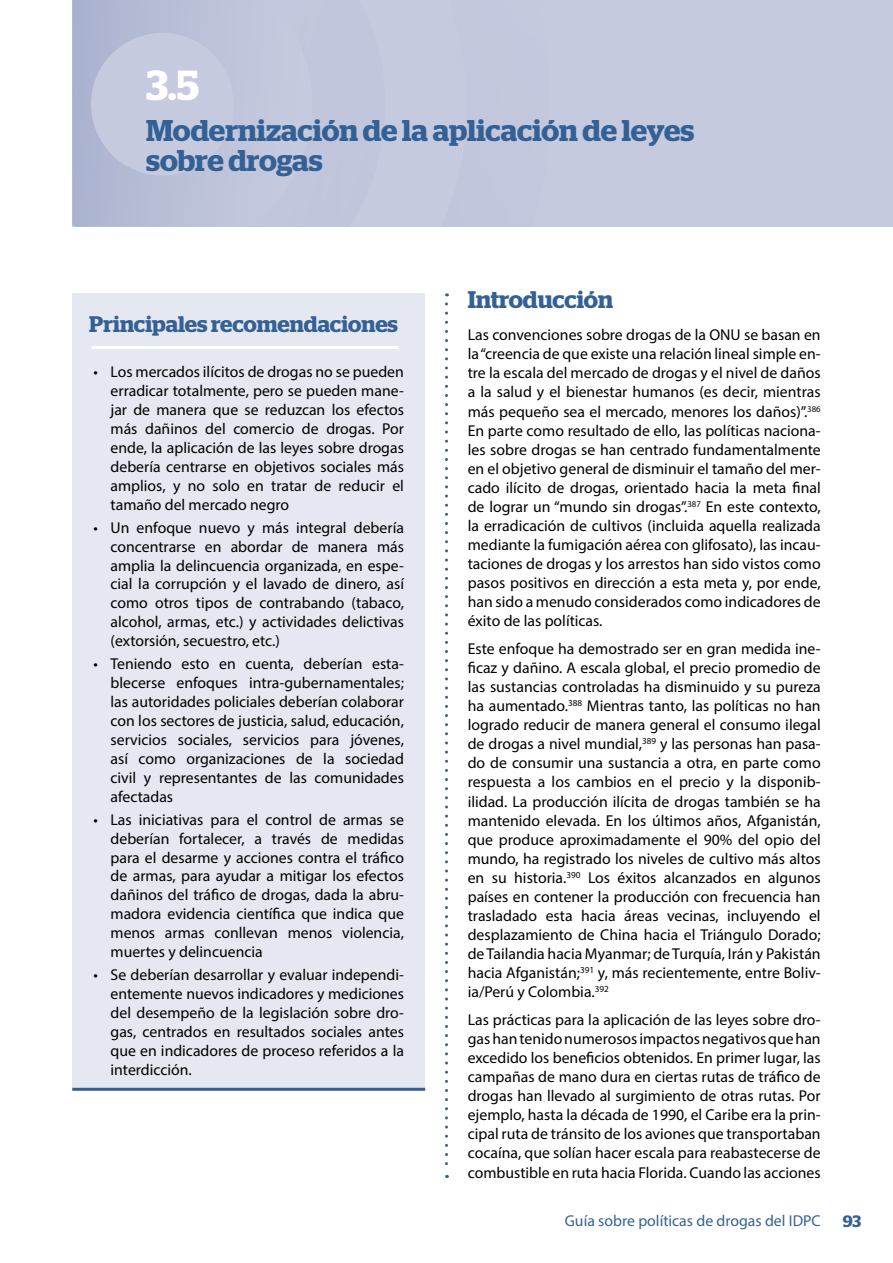
<style>
.page{position:relative;width:893px;height:1263px;background:#fff}
.page>*{position:absolute;margin:0;border:0;box-sizing:border-box;transform-origin:0 0}
.t1{font:600 42px "Stag";color:#fff}
.t2{font:600 30px/30px "Stag";letter-spacing:-.005em;color:#346195}
.t3{font:600 24px "Stag";letter-spacing:-.005em;color:#346195}
.t4{font:600 22.5px "Stag";letter-spacing:-.005em;color:#346195}
.t5{font:600 16.5px "Stag";color:#346195}
.t6{font:15.75px/19px "Myriad Pro";color:#000;text-align:justify}
.t7{font:15.75px "Myriad Pro";color:#346195}
</style>
<div class="page">
<svg style="left:445px;top:304px;width:3px;height:874px"></svg>
<div style="left:72px;top:0;width:821px;height:227px;background:#c6cadf"></div>
<svg style="left:72px;top:0;width:132px;height:227px"></svg>
<div style="left:72px;top:293px;width:353px;height:798px;background:#e6e8f1"></div>
<hr style="left:91px;top:346px;width:307px;height:3px;background:#fff">
<hr style="left:72px;top:1088px;width:353px;height:3px;background:#346195">
<h1 class="t1" style="left:146px;top:61px;width:55px">3.5</h1>
<h2 class="t2" style="left:146px;top:115px;width:550px">Modernización de la aplicación de leyes sobre drogas</h2>
<h3 class="t4" style="left:89px;top:311px;width:310px">Principales recomendaciones</h3>
<p class="t6" style="left:111px;top:362px;width:295px;text-indent:-17px">• Los mercados ilícitos de drogas no se pueden erradicar totalmente, pero se pueden mane&shy;jar de manera que se reduzcan los efectos más dañinos del comercio de drogas. Por ende, la aplicación de las leyes sobre drogas debería centrarse en objetivos sociales más amplios, y no solo en tratar de reducir el tamaño del mercado negro</p>
<p class="t6" style="left:111px;top:518px;width:295px;text-indent:-17px">• Un enfoque nuevo y más integral debería concentrarse en abordar de manera más amplia la delincuencia organizada, en espe&shy;cial la corrupción y el lavado de dinero, así como otros tipos de contrabando (tabaco, alcohol, armas, etc.) y actividades delictivas (extorsión, secuestro, etc.)</p>
<p class="t6" style="left:111px;top:654px;width:295px;text-indent:-17px">• Teniendo esto en cuenta, deberían esta&shy;blecerse enfoques intra-gubernamentales; las autoridades policiales deberían colaborar con los sectores de justicia, salud, educación, servicios sociales, servicios para jóvenes, así como organizaciones de la sociedad civil y representantes de las comunidades afectadas</p>
<p class="t6" style="left:111px;top:810px;width:295px;text-indent:-17px">• Las iniciativas para el control de armas se deberían fortalecer, a través de medidas para el desarme y acciones contra el tráfico de armas, para ayudar a mitigar los efectos dañinos del tráfico de drogas, dada la abru&shy;madora evidencia científica que indica que menos armas conllevan menos violencia, muertes y delincuencia</p>
<p class="t6" style="left:111px;top:965px;width:295px;text-indent:-17px">• Se deberían desarrollar y evaluar independi&shy;entemente nuevos indicadores y mediciones del desempeño de la legislación sobre dro&shy;gas, centrados en resultados sociales antes que en indicadores de proceso referidos a la interdicción.</p>
<h3 class="t3" style="left:468px;top:286px;width:147px">Introducción</h3>
<p class="t6" style="left:468px;top:325px;width:354px">Las convenciones sobre drogas de la ONU se basan en la “creencia de que existe una relación lineal simple en&shy;tre la escala del mercado de drogas y el nivel de daños a la salud y el bienestar humanos (es decir, mientras más pequeño sea el mercado, menores los daños)”.<sup>386<br></sup>En parte como resultado de ello, las políticas naciona&shy;les sobre drogas se han centrado fundamentalmente en el objetivo general de disminuir el tamaño del mer&shy;cado ilícito de drogas, orientado hacia la meta final de lograr un “mundo sin drogas”.<sup>387</sup> En este contexto, la erradicación de cultivos (incluida aquella realizada mediante la fumigación aérea con glifosato), las incau&shy;taciones de drogas y los arrestos han sido vistos como pasos positivos en dirección a esta meta y, por ende, han sido a menudo considerados como indicadores de éxito de las políticas.</p>
<p class="t6" style="left:468px;top:639px;width:354px">Este enfoque ha demostrado ser en gran medida ine&shy;ficaz y dañino. A escala global, el precio promedio de las sustancias controladas ha disminuido y su pureza ha aumentado.<sup>388</sup> Mientras tanto, las políticas no han logrado reducir de manera general el consumo ilegal de drogas a nivel mundial,<sup>389</sup> y las personas han pasa&shy;do de consumir una sustancia a otra, en parte como respuesta a los cambios en el precio y la disponib&shy;ilidad. La producción ilícita de drogas también se ha mantenido elevada. En los últimos años, Afganistán, que produce aproximadamente el 90% del opio del mundo, ha registrado los niveles de cultivo más altos en su historia.<sup>390</sup> Los éxitos alcanzados en algunos países en contener la producción con frecuencia han trasladado esta hacia áreas vecinas, incluyendo el desplazamiento de China hacia el Triángulo Dorado; de Tailandia hacia Myanmar; de Turquía, Irán y Pakistán hacia Afganistán;<sup>391</sup> y, más recientemente, entre Boliv&shy;ia/Perú y Colombia.<sup>392</sup></p>
<p class="t6" style="left:468px;top:1010px;width:354px">Las prácticas para la aplicación de las leyes sobre dro&shy;gas han tenido numerosos impactos negativos que han excedido los beneficios obtenidos. En primer lugar, las campañas de mano dura en ciertas rutas de tráfico de drogas han llevado al surgimiento de otras rutas. Por ejemplo, hasta la década de 1990, el Caribe era la prin&shy;cipal ruta de tránsito de los aviones que transportaban cocaína, que solían hacer escala para reabastecerse de combustible en ruta hacia Florida. Cuando las acciones</p>
<p class="t7" style="left:565px;top:1211px;width:257px">Guía sobre políticas de drogas del IDPC</p>
<p class="t5" style="left:843px;top:1212px;width:20px">93</p>
</div>
